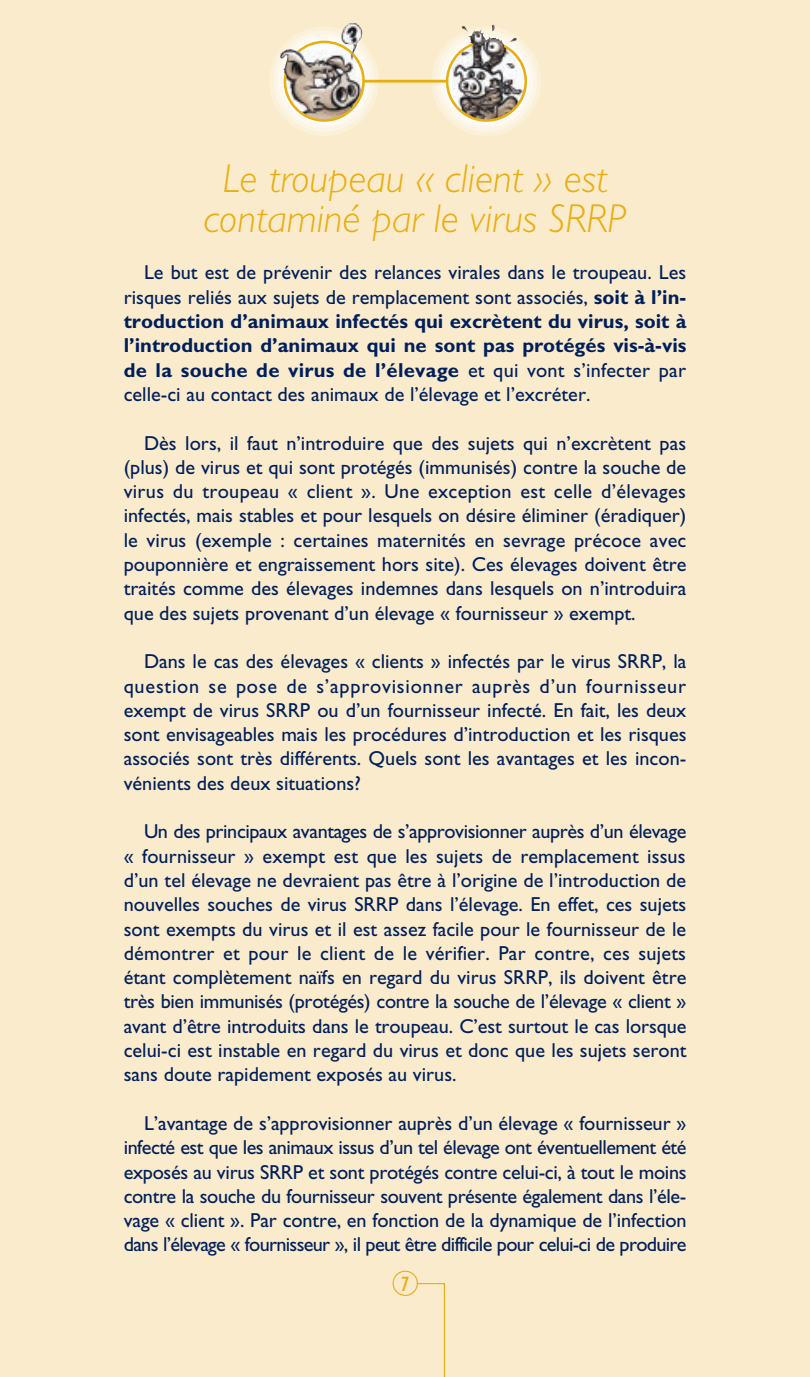
<style>
.page{position:relative;width:810px;height:1377px;background:#faebcd}
.page>*{position:absolute;margin:0;border:0;box-sizing:border-box;transform-origin:0 0}
.t1{font:italic 300 40.5px/40.5px "Gill Sans";color:#e9ae0f;text-align:center}
.t2{font:20.25px/24.3px "Gill Sans";color:#001f5a;text-align:justify}
.t3{font:700 condensed 20.25px "DIN Neuzeit Grotesk";color:#e9ae0f}
.s1{font-weight:700}
</style>
<div class="page">
<img style="left:345px;top:23px;width:14px;height:3px">
<svg style="left:270px;top:26px;width:109px;height:110px"></svg>
<svg style="left:432px;top:26px;width:109px;height:110px"></svg>
<hr style="left:363px;top:80px;width:84px;height:3px;background:#e8ae0f">
<div style="left:393px;top:1271px;width:25px;height:25px;border:1px solid #e9ae0f;border-radius:50%"></div>
<svg style="left:417px;top:1283px;width:27px;height:1px"></svg>
<hr style="left:444px;top:1283px;width:1px;height:94px;background:#e9ae0f">
<h1 class="t1" style="left:204px;top:162px;width:424px">Le troupeau « client » est contaminé par le virus SRRP</h1>
<p class="t2" style="left:124px;top:263px;width:564px;text-indent:20px">Le but est de prévenir des relances virales dans le troupeau. Les risques reliés aux sujets de remplacement sont associés, <span class="s1">soit à l’in&shy;troduction d’animaux infectés qui excrètent du virus, soit à l’introduction d’animaux qui ne sont pas protégés vis-à-vis de la souche de virus de l’élevage</span> et qui vont s’infecter par celle-ci au contact des animaux de l’élevage et l’excréter.</p>
<p class="t2" style="left:124px;top:433px;width:564px;text-indent:20px">Dès lors, il faut n’introduire que des sujets qui n’excrètent pas (plus) de virus et qui sont protégés (immunisés) contre la souche de virus du troupeau « client ». Une exception est celle d’élevages infectés, mais stables et pour lesquels on désire éliminer (éradiquer) le virus (exemple : certaines maternités en sevrage précoce avec pouponnière et engraissement hors site). Ces élevages doivent être traités comme des élevages indemnes dans lesquels on n’introduira que des sujets provenant d’un élevage « fournisseur » exempt.</p>
<p class="t2" style="left:124px;top:652px;width:564px;text-indent:20px">Dans le cas des élevages « clients » infectés par le virus SRRP, la question se pose de s’approvisionner auprès d’un fournisseur exempt de virus SRRP ou d’un fournisseur infecté. En fait, les deux sont envisageables mais les procédures d’introduction et les risques associés sont très différents. Quels sont les avantages et les incon&shy;vénients des deux situations?</p>
<p class="t2" style="left:124px;top:822px;width:564px;text-indent:20px">Un des principaux avantages de s’approvisionner auprès d’un élevage « fournisseur » exempt est que les sujets de remplacement issus d’un tel élevage ne devraient pas être à l’origine de l’introduction de nouvelles souches de virus SRRP dans l’élevage. En effet, ces sujets sont exempts du virus et il est assez facile pour le fournisseur de le démontrer et pour le client de le vérifier. Par contre, ces sujets étant complètement naïfs en regard du virus SRRP, ils doivent être très bien immunisés (protégés) contre la souche de l’élevage « client » avant d’être introduits dans le troupeau. C’est surtout le cas lorsque celui-ci est instable en regard du virus et donc que les sujets seront sans doute rapidement exposés au virus.</p>
<p class="t2" style="left:124px;top:1113px;width:564px;text-indent:20px">L’avantage de s’approvisionner auprès d’un élevage « fournisseur » infecté est que les animaux issus d’un tel élevage ont éventuellement été exposés au virus SRRP et sont protégés contre celui-ci, à tout le moins contre la souche du fournisseur souvent présente également dans l’éle&shy;vage « client ». Par contre, en fonction de la dynamique de l’infection dans l’élevage « fournisseur », il peut être difficile pour celui-ci de produire</p>
<p class="t3" style="left:401px;top:1276px;width:10px">7</p>
</div>
